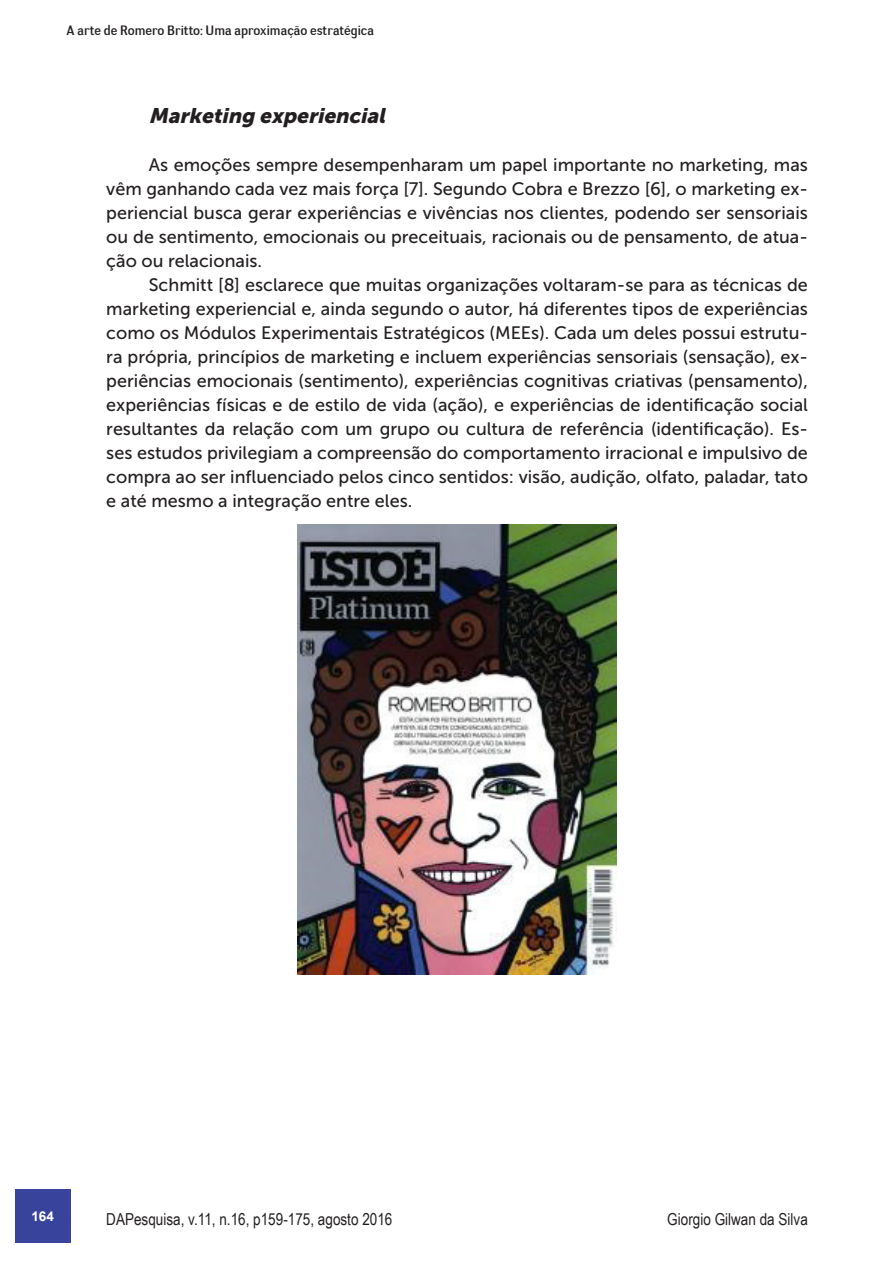
<style>
.page{position:relative;width:893px;height:1263px;background:#fff}
.page>*{position:absolute;margin:0;border:0;box-sizing:border-box;transform-origin:0 0}
.Subtítulo{font:italic 21px "Museo Sans 900";color:#231f20}
.Corpo{font:18px/24px "Museo Sans 500";color:#231f20;text-align:justify}
.t1{font:16.5px "Arial Narrow";color:#231f20}
.t2{font:13.5px "Negotiate Free";color:#231f20}
.t3{font:700 13.5px "Arial";color:#fff}
</style>
<div class="page">
<div style="left:15px;top:1189px;width:55px;height:53px;background:#38449c"></div>
<img style="left:297px;top:525px;width:320px;height:450px">
<p class="t2" style="left:67px;top:22px;width:309px">A arte de Romero Britto: Uma aproximação estratégica</p>
<p class="Subtítulo" style="left:149px;top:103px;width:243px">Marketing experiencial</p>
<p class="Corpo" style="left:106px;top:152px;width:703px;text-indent:43px">As emoções sempre desempenharam um papel importante no marketing, mas vêm ganhando cada vez mais força [7]. Segundo Cobra e Brezzo [6], o marketing ex&shy;periencial busca gerar experiências e vivências nos clientes, podendo ser sensoriais ou de sentimento, emocionais ou preceituais, racionais ou de pensamento, de atua&shy;ção ou relacionais.</p>
<p class="Corpo" style="left:106px;top:272px;width:703px;text-indent:43px">Schmitt [8] esclarece que muitas organizações voltaram-se para as técnicas de marketing experiencial e, ainda segundo o autor, há diferentes tipos de experiências como os Módulos Experimentais Estratégicos (MEEs). Cada um deles possui estrutu&shy;ra própria, princípios de marketing e incluem experiências sensoriais (sensação), ex&shy;periências emocionais (sentimento), experiências cognitivas criativas (pensamento), experiências físicas e de estilo de vida (ação), e experiências de identificação social resultantes da relação com um grupo ou cultura de referência (identificação). Es&shy;ses estudos privilegiam a compreensão do comportamento irracional e impulsivo de compra ao ser influenciado pelos cinco sentidos: visão, audição, olfato, paladar, tato e até mesmo a integração entre eles.</p>
<p class="t3" style="left:31px;top:1207px;width:24px">164</p>
<p class="t3" style="left:39px;top:1207px;width:24px">164</p>
<p class="t1" style="left:106px;top:1206px;width:288px">DAPesquisa, v.11, n.16, p159-175, agosto 2016</p>
<p class="t1" style="left:667px;top:1206px;width:142px">Giorgio Gilwan da Silva</p>
</div>
